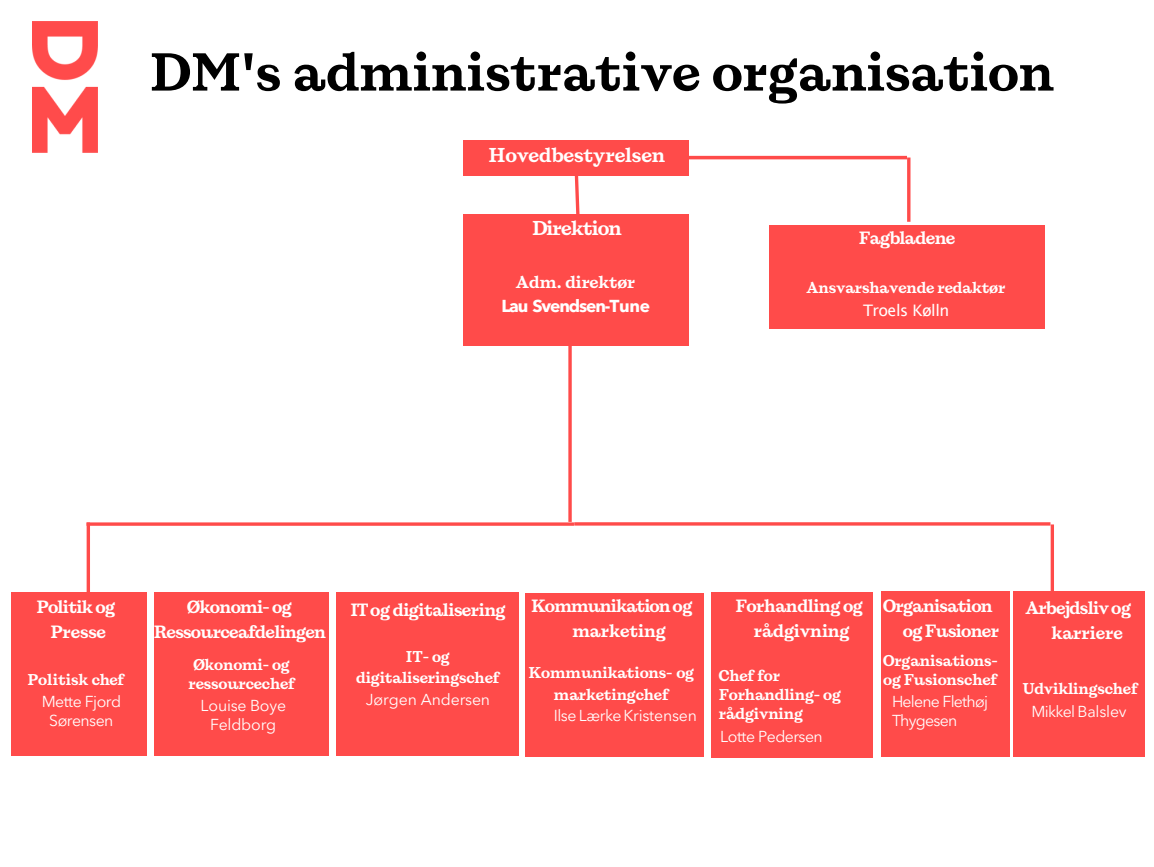
<style>
.page{position:relative;width:1154px;height:867px;background:#fff}
.page>*{position:absolute;margin:0;border:0;box-sizing:border-box;transform-origin:0 0}
.t1{font:700 54px "DM";color:#000}
.t2{font:700 20.4px "DM";letter-spacing:-.01em;color:#fff}
.t3{font:700 20.4px "DM";letter-spacing:-.045em;color:#fff}
.t4{font:700 18px/25.2px "DM";letter-spacing:-.04em;color:#fff}
.t5{font:700 17.25px "Avenir Next LT Pro";letter-spacing:-.065em;color:#fff}
.t6{font:700 17.25px "DM";letter-spacing:-.005em;color:#fff}
.t7{font:700 15.9px/18.9px "DM";letter-spacing:-.015em;color:#fff}
.t8{font:15.9px/18.9px "Avenir Next LT Pro";letter-spacing:-.035em;color:#fff;text-align:center}
.t9{font:15.9px/18.9px "Avenir Next LT Pro";letter-spacing:-.01em;color:#fff;text-align:center}
.t10{font:15.9px "Avenir Next LT Pro";letter-spacing:-.015em;color:#fff}
.t11{font:15.9px "Lucida Sans";letter-spacing:-.035em;color:#fff}
.s1{font-family:"Avenir Next LT Pro";font-weight:400}
</style>
<div class="page">
<img style="left:32px;top:22px;width:65px;height:131px">
<hr style="left:568px;top:313px;width:3px;height:209px;background:#ff4b4a">
<hr style="left:574px;top:522px;width:476px;height:3px;background:#ff4b4a">
<hr style="left:86px;top:522px;width:488px;height:3px;background:#ff4b4a">
<div style="left:463px;top:140px;width:225px;height:35px;background:#ff4b4a"></div>
<div style="left:463px;top:214px;width:225px;height:132px;background:#ff4b4a"></div>
<div style="left:769px;top:225px;width:276px;height:104px;background:#ff4b4a"></div>
<div style="left:12px;top:591px;width:135px;height:164px;background:#ff4b4a"></div>
<div style="left:154px;top:591px;width:174px;height:164px;background:#ff4b4a"></div>
<div style="left:336px;top:591px;width:182px;height:164px;background:#ff4b4a"></div>
<div style="left:525px;top:592px;width:179px;height:164px;background:#ff4b4a"></div>
<div style="left:711px;top:591px;width:162px;height:166px;background:#ff4b4a"></div>
<div style="left:1013px;top:590px;width:131px;height:166px;background:#ff4b4a"></div>
<hr style="left:675px;top:156px;width:232px;height:3px;background:#ff4b4a">
<hr style="left:907px;top:157px;width:3px;height:65px;background:#ff4b4a">
<svg style="left:573px;top:175px;width:8px;height:39px"></svg>
<hr style="left:87px;top:522px;width:3px;height:71px;background:#ff4b4a">
<svg style="left:1050px;top:524px;width:4px;height:67px"></svg>
<div style="left:881px;top:591px;width:128px;height:166px;background:#ff4b4a"></div>
<h2 class="t1" style="left:150px;top:37px;width:906px">DM's administrative organisation</h2>
<p class="t2" style="left:488px;top:142px;width:178px">Hovedbestyrelsen</p>
<p class="t3" style="left:532px;top:214px;width:91px">Direktion</p>
<p class="t6" style="left:516px;top:271px;width:121px">Adm. direktør</p>
<p class="t5" style="left:501px;top:295px;width:150px">Lau Svendsen-Tune</p>
<p class="t4" style="left:858px;top:224px;width:98px">Fagbladene</p>
<p class="t7" style="left:806px;top:278px;width:200px">Ansvarshavende redaktør</p>
<p class="t11" style="left:863px;top:301px;width:88px">Troels Kølln</p>
<p class="t4" style="left:36px;top:594px;width:80px;text-align:center">Politik og<br>Presse</p>
<p class="t7" style="left:27px;top:669px;width:98px">Politisk chef</p>
<p class="t8" style="left:42px;top:692px;width:81px">Mette Fjord<br>Sørensen</p>
<p class="t4" style="left:187px;top:593px;width:106px">Økonomi- og</p>
<p class="t4" style="left:154px;top:618px;width:174px">Ressourceafdelingen</p>
<p class="t7" style="left:188px;top:654px;width:108px;text-align:center">Økonomi- og ressourcechef</p>
<p class="t9" style="left:200px;top:696px;width:87px">Louise Boye<br>Feldborg</p>
<p class="t4" style="left:350px;top:596px;width:157px">ITog digitalisering</p>
<p class="t7" style="left:356px;top:645px;width:145px;line-height:21.3px;text-align:center">IT- og digitaliseringschef<br><span class="s1">Jørgen Andersen</span></p>
<p class="t4" style="left:572px;top:592px;width:122px;text-indent:-41px">Kommunikationog marketing</p>
<p class="t7" style="left:554px;top:661px;width:144px;line-height:21.3px;text-indent:-25px">Kommunikations- og marketingchef<br><span class="s1">Ilse LærkeKristensen</span></p>
<p class="t4" style="left:735px;top:593px;width:129px;line-height:24.5px;text-align:center">Forhandling og rådgivning</p>
<p class="t7" style="left:718px;top:666px;width:124px">Chef for<br>Forhandling- og rådgivning</p>
<p class="t8" style="left:720px;top:726px;width:104px">Lotte Pedersen</p>
<p class="t4" style="left:902px;top:593px;width:98px;text-indent:-20px">Organisation og Fusioner</p>
<p class="t7" style="left:883px;top:650px;width:116px">Organisations&shy;og Fusionschef</p>
<p class="t8" style="left:892px;top:692px;width:97px;text-align:left">Helene Flethøj<br>Thygesen</p>
<p class="t4" style="left:1051px;top:594px;width:81px;text-indent:-26px">Arbejdsliv og karriere</p>
<p class="t7" style="left:1022px;top:679px;width:117px">Udviklingschef</p>
<p class="t10" style="left:1031px;top:701px;width:97px">Mikkel Balslev</p>
</div>
